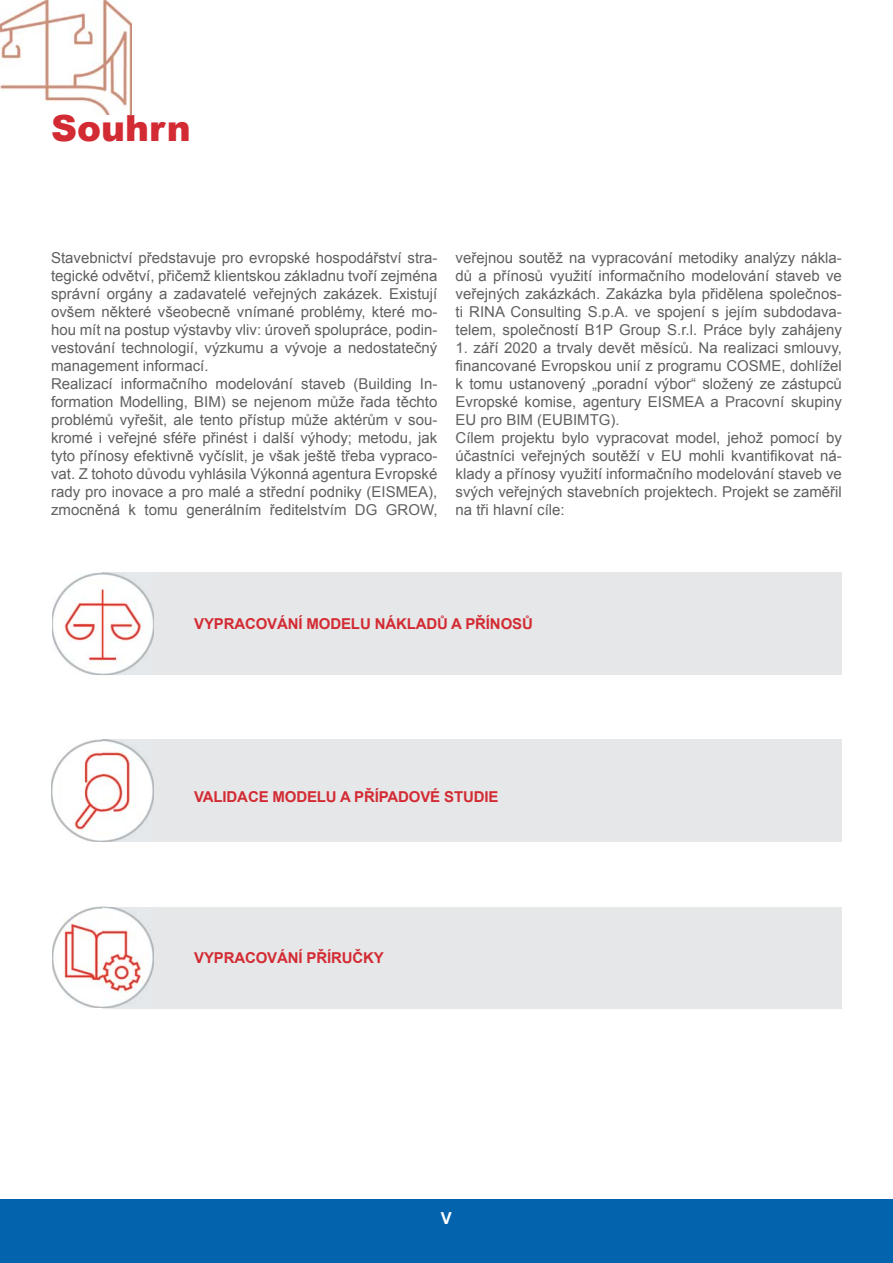
<style>
.page{position:relative;width:893px;height:1263px;background:#fff}
.page>*{position:absolute;margin:0;border:0;box-sizing:border-box;transform-origin:0 0}
.t1{font:900 36px "Arial";color:#d32b33}
.t2{font:700 16.5px "Arial";color:#fff}
.t3{font:15px/18px "Arial";color:#5f6060}
.t4{font:700 15px "Arial";letter-spacing:-.01em;color:#d32b33}
</style>
<div class="page">
<div style="left:0;top:1199px;width:893px;height:64px;background:#0363ad"></div>
<div style="left:153px;top:573px;width:689px;height:102px;background:#e6e7e8"></div>
<div style="left:153px;top:740px;width:689px;height:102px;background:#e6e7e8"></div>
<div style="left:102px;top:907px;width:740px;height:102px;background:#e6e7e8"></div>
<img style="left:52px;top:573px;width:51px;height:102px">
<img style="left:103px;top:573px;width:50px;height:102px">
<img style="left:51px;top:739px;width:102px;height:103px">
<img style="left:103px;top:740px;width:50px;height:102px">
<img style="left:52px;top:906px;width:57px;height:102px">
<img style="left:102px;top:907px;width:51px;height:101px">
<img style="left:0;top:0;width:132px;height:115px">
<h1 class="t1" style="left:51px;top:101px;width:141px">Souhrn</h1>
<p class="t3" style="left:51px;top:249px;width:388px">Stavebnictví představuje pro evropské hospodářství stra&shy;tegické odvětví, přičemž klientskou základnu tvoří zejména správní orgány a zadavatelé veřejných zakázek. Existují ovšem některé všeobecně vnímané problémy, které mo&shy;hou mít na postup výstavby vliv: úroveň spolupráce, podin&shy;vestování technologií, výzkumu a vývoje a nedostatečný management informací.<br>Realizací informačního modelování staveb (Building In&shy;formation Modelling, BIM) se nejenom může řada těchto problémů vyřešit, ale tento přístup může aktérům v sou&shy;kromé i veřejné sféře přinést i další výhody; metodu, jak tyto přínosy efektivně vyčíslit, je však ještě třeba vypraco&shy;vat. Z tohoto důvodu vyhlásila Výkonná agentura Evropské rady pro inovace a pro malé a střední podniky (EISMEA), zmocněná k tomu generálním ředitelstvím DG GROW,</p>
<p class="t3" style="left:455px;top:249px;width:388px;text-align:justify">veřejnou soutěž na vypracování metodiky analýzy nákla&shy;dů a přínosů využití informačního modelování staveb ve veřejných zakázkách. Zakázka byla přidělena společnos&shy;ti RINA Consulting S.p.A. ve spojení s jejím subdodava&shy;telem, společností B1P Group S.r.l. Práce byly zahájeny</p>
<p class="t3" style="left:455px;top:339px;width:388px">1. září 2020 a trvaly devět měsíců. Na realizaci smlouvy, financované Evropskou unií z programu COSME, dohlížel k tomu ustanovený „poradní výbor“ složený ze zástupců Evropské komise, agentury EISMEA a Pracovní skupiny EU pro BIM (EUBIMTG).<br>Cílem projektu bylo vypracovat model, jehož pomocí by účastníci veřejných soutěží v EU mohli kvantifikovat ná&shy;klady a přínosy využití informačního modelování staveb ve svých veřejných stavebních projektech. Projekt se zaměřil na tři hlavní cíle:</p>
<p class="t4" style="left:194px;top:616px;width:340px">VYPRACOVÁNÍ MODELU NÁKLADŮ A PŘÍNOSŮ</p>
<p class="t4" style="left:194px;top:788px;width:306px">VALIDACE MODELU A PŘÍPADOVÉ STUDIE</p>
<p class="t4" style="left:194px;top:949px;width:191px">VYPRACOVÁNÍ PŘÍRUČKY</p>
<p class="t2" style="left:441px;top:1209px;width:13px">V</p>
</div>
